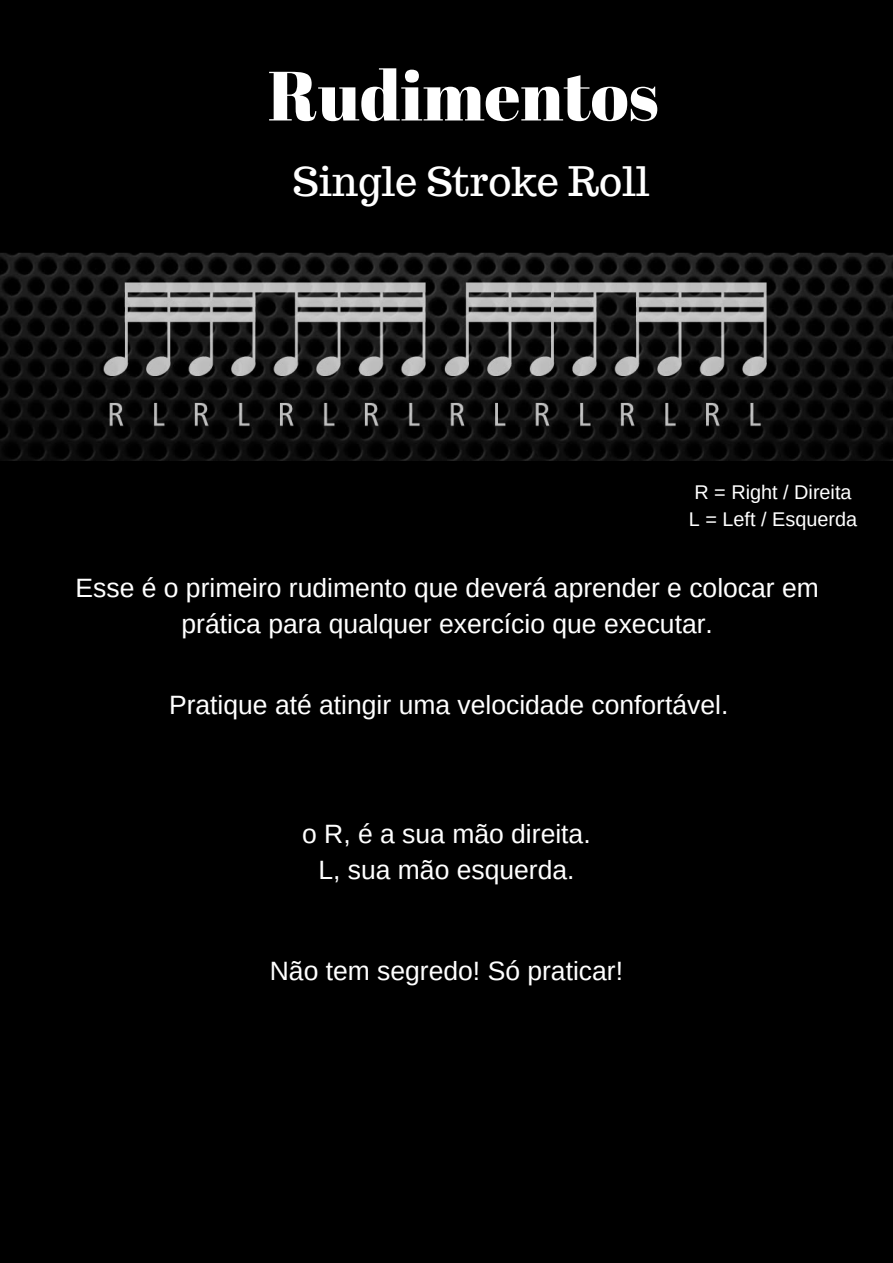
<style>
.page{position:relative;width:893px;height:1263px;background:#000}
.page>*{position:absolute;margin:0;border:0;box-sizing:border-box;transform-origin:0 0}
.t1{font:69.6px "Abril Fatface";color:#fff}
.t2{font:39.75px "Trocchi";color:#fff}
.t3{font:26.55px/36px "Arimo";color:#fff;text-align:center}
.t4{font:19.8px/27px "Arimo";color:#fff}
</style>
<div class="page">
<img style="left:0;top:252px;width:893px;height:209px">
<h1 class="t1" style="left:268px;top:47px;width:392px">Rudimentos</h1>
<h2 class="t2" style="left:293px;top:155px;width:358px">Single Stroke Roll</h2>
<p class="t4" style="left:689px;top:478px;width:170px">R = Right / Direita<br>L = Left / Esquerda</p>
<p class="t3" style="left:76px;top:570px;width:745px">Esse é o primeiro rudimento que deverá aprender e colocar em prática para qualquer exercício que executar.</p>
<p class="t3" style="left:169px;top:687px;width:561px">Pratique até atingir uma velocidade confortável.</p>
<p class="t3" style="left:302px;top:816px;width:290px">o R, é a sua mão direita.<br>L, sua mão esquerda.</p>
<p class="t3" style="left:270px;top:952px;width:355px">Não tem segredo! Só praticar!</p>
</div>
